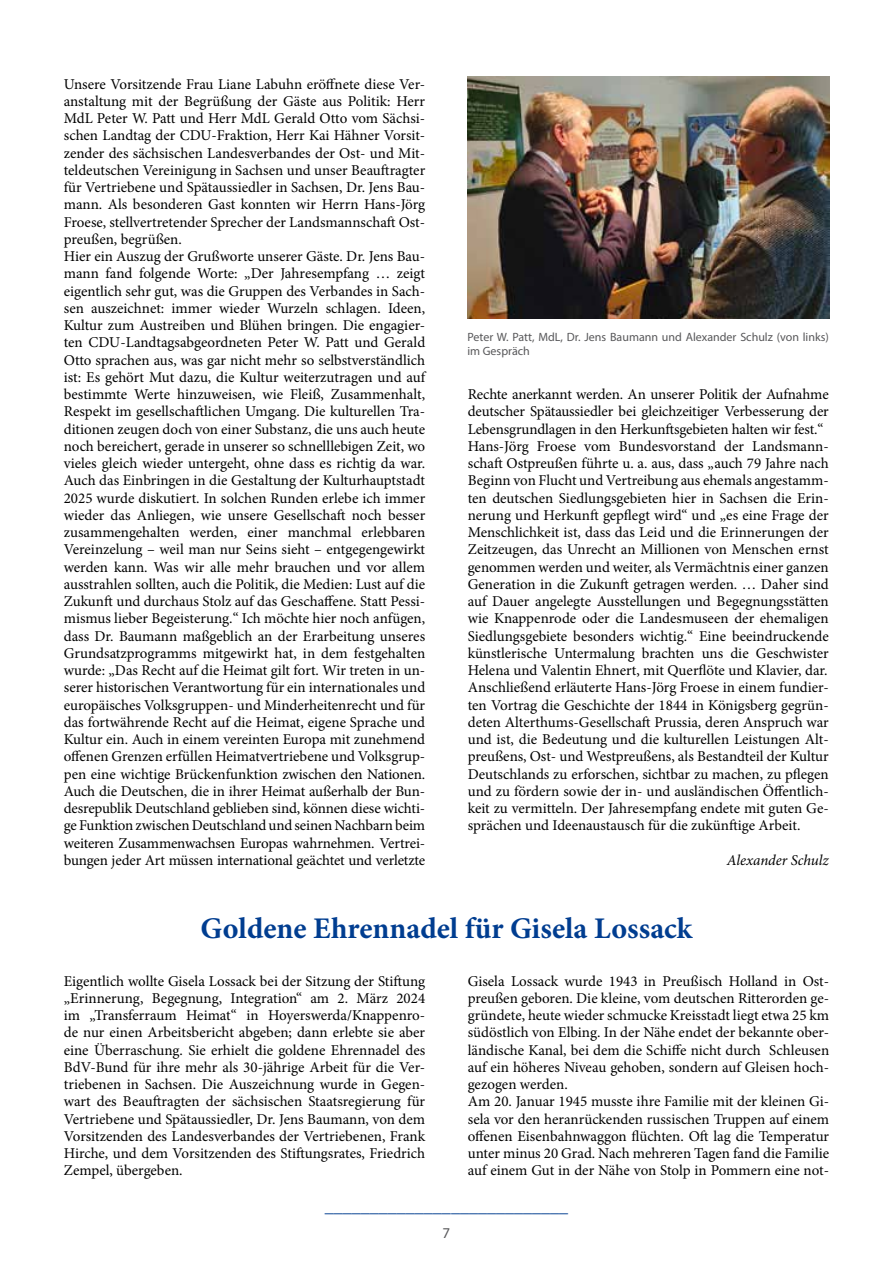
<style>
.page{position:relative;width:893px;height:1263px;background:#fff}
.page>*{position:absolute;margin:0;border:0;box-sizing:border-box;transform-origin:0 0}
.t1{font:700 30px "Minion Pro";color:#003d90}
.t2{font:18px "Minion Pro";color:#003d90}
.t3{font:15px/17.2px "Minion Pro";color:#000}
.t4{font:italic 15px "Minion Pro";letter-spacing:-.005em;color:#000}
.t5{font:15px "Myriad Pro";color:#58585a}
.t6{font:12px/14.4px "Myriad Pro";color:#58585a}
</style>
<div class="page">
<img style="left:468px;top:77px;width:361px;height:242px">
<p class="t3" style="left:64px;top:75px;width:363px">Unsere Vorsitzende Frau Liane Labuhn eröffnete diese Ver&shy;anstaltung mit der Begrüßung der Gäste aus Politik: Herr MdL Peter W. Patt und Herr MdL Gerald Otto vom Sächsi&shy;schen Landtag der CDU-Fraktion, Herr Kai Hähner Vorsit&shy;zender des sächsischen Landesverbandes der Ost- und Mit&shy;teldeutschen Vereinigung in Sachsen und unser Beauftragter für Vertriebene und Spätaussiedler in Sachsen, Dr. Jens Bau&shy;mann. Als besonderen Gast konnten wir Herrn Hans-Jörg Froese, stellvertretender Sprecher der Landsmannschaft Ost&shy;preußen, begrüßen.<br>Hier ein Auszug der Grußworte unserer Gäste. Dr. Jens Bau&shy;mann fand folgende Worte: „Der Jahresempfang … zeigt eigentlich sehr gut, was die Gruppen des Verbandes in Sach&shy;sen auszeichnet: immer wieder Wurzeln schlagen. Ideen, Kultur zum Austreiben und Blühen bringen. Die engagier&shy;ten CDU-Landtagsabgeordneten Peter W. Patt und Gerald Otto sprachen aus, was gar nicht mehr so selbstverständlich ist: Es gehört Mut dazu, die Kultur weiterzutragen und auf bestimmte Werte hinzuweisen, wie Fleiß, Zusammenhalt, Respekt im gesellschaftlichen Umgang. Die kulturellen Tra&shy;ditionen zeugen doch von einer Substanz, die uns auch heute noch bereichert, gerade in unserer so schnelllebigen Zeit, wo vieles gleich wieder untergeht, ohne dass es richtig da war.<br>Auch das Einbringen in die Gestaltung der Kulturhauptstadt 2025 wurde diskutiert. In solchen Runden erlebe ich immer wieder das Anliegen, wie unsere Gesellschaft noch besser zusammengehalten werden, einer manchmal erlebbaren Vereinzelung – weil man nur Seins sieht – entgegengewirkt werden kann. Was wir alle mehr brauchen und vor allem ausstrahlen sollten, auch die Politik, die Medien: Lust auf die Zukunft und durchaus Stolz auf das Geschaffene. Statt Pessi&shy;mismus lieber Begeisterung.“ Ich möchte hier noch anfügen, dass Dr. Baumann maßgeblich an der Erarbeitung unseres Grundsatzprogramms mitgewirkt hat, in dem festgehalten wurde: „Das Recht auf die Heimat gilt fort. Wir treten in un&shy;serer historischen Verantwortung für ein internationales und europäisches Volksgruppen- und Minderheitenrecht und für das fortwährende Recht auf die Heimat, eigene Sprache und Kultur ein. Auch in einem vereinten Europa mit zunehmend offenen Grenzen erfüllen Heimatvertriebene und Volksgrup&shy;pen eine wichtige Brückenfunktion zwischen den Nationen.<br>Auch die Deutschen, die in ihrer Heimat außerhalb der Bun&shy;desrepublik Deutschland geblieben sind, können diese wichti&shy;ge Funktion zwischen Deutschland und seinen Nachbarn beim weiteren Zusammenwachsen Europas wahrnehmen. Vertrei&shy;bungen jeder Art müssen international geächtet und verletzte</p>
<p class="t6" style="left:467px;top:329px;width:363px">Peter W. Patt, MdL, Dr. Jens Baumann und Alexander Schulz (von links) im Gespräch</p>
<p class="t3" style="left:468px;top:386px;width:363px">Rechte anerkannt werden. An unserer Politik der Aufnahme deutscher Spätaussiedler bei gleichzeitiger Verbesserung der Lebensgrundlagen in den Herkunftsgebieten halten wir fest.“ Hans-Jörg Froese vom Bundesvorstand der Landsmann&shy;schaft Ostpreußen führte u. a. aus, dass „auch 79 Jahre nach Beginn von Flucht und Vertreibung aus ehemals angestamm&shy;ten deutschen Siedlungsgebieten hier in Sachsen die Erin&shy;nerung und Herkunft gepflegt wird“ und „es eine Frage der Menschlichkeit ist, dass das Leid und die Erinnerungen der Zeitzeugen, das Unrecht an Millionen von Menschen ernst genommen werden und weiter, als Vermächtnis einer ganzen Generation in die Zukunft getragen werden. … Daher sind auf Dauer angelegte Ausstellungen und Begegnungsstätten wie Knappenrode oder die Landesmuseen der ehemaligen Siedlungsgebiete besonders wichtig.“ Eine beeindruckende künstlerische Untermalung brachten uns die Geschwister Helena und Valentin Ehnert, mit Querflöte und Klavier, dar.<br>Anschließend erläuterte Hans-Jörg Froese in einem fundier&shy;ten Vortrag die Geschichte der 1844 in Königsberg gegrün&shy;deten Alterthums-Gesellschaft Prussia, deren Anspruch war und ist, die Bedeutung und die kulturellen Leistungen Alt&shy;preußens, Ost- und Westpreußens, als Bestandteil der Kultur Deutschlands zu erforschen, sichtbar zu machen, zu pflegen und zu fördern sowie der in- und ausländischen Öffentlich&shy;keit zu vermitteln. Der Jahresempfang endete mit guten Ge&shy;sprächen und Ideenaustausch für die zukünftige Arbeit.</p>
<p class="t4" style="left:727px;top:850px;width:103px">Alexander Schulz</p>
<h1 class="t1" style="left:201px;top:908px;width:493px">Goldene Ehrennadel für Gisela Lossack</h1>
<p class="t3" style="left:468px;top:972px;width:363px">Gisela Lossack wurde 1943 in Preußisch Holland in Ost&shy;preußen geboren. Die kleine, vom deutschen Ritterorden ge&shy;gründete, heute wieder schmucke Kreisstadt liegt etwa 25 km südöstlich von Elbing. In der Nähe endet der bekannte ober&shy;ländische Kanal, bei dem die Schiffe nicht durch Schleusen auf ein höheres Niveau gehoben, sondern auf Gleisen hoch&shy;gezogen werden.<br>Am 20. Januar 1945 musste ihre Familie mit der kleinen Gi&shy;sela vor den heranrückenden russischen Truppen auf einem offenen Eisenbahnwaggon flüchten. Oft lag die Temperatur unter minus 20 Grad. Nach mehreren Tagen fand die Familie auf einem Gut in der Nähe von Stolp in Pommern eine not-</p>
<p class="t3" style="left:64px;top:972px;width:363px;text-align:justify">Eigentlich wollte Gisela Lossack bei der Sitzung der Stiftung „Erinnerung, Begegnung, Integration“ am 2. März 2024 im „Transferraum Heimat“ in Hoyerswerda/Knappenro&shy;de nur einen Arbeitsbericht abgeben; dann erlebte sie aber eine Überraschung. Sie erhielt die goldene Ehrennadel des BdV-Bund für ihre mehr als 30-jährige Arbeit für die Ver&shy;triebenen in Sachsen. Die Auszeichnung wurde in Gegen&shy;wart des Beauftragten der sächsischen Staatsregierung für Vertriebene und Spätaussiedler, Dr. Jens Baumann, von dem Vorsitzenden des Landesverbandes der Vertriebenen, Frank Hirche, und dem Vorsitzenden des Stiftungsrates, Friedrich Zempel, übergeben.</p>
<p class="t2" style="left:325px;top:1194px;width:245px">___________________________</p>
<p class="t5" style="left:443px;top:1224px;width:9px">7</p>
</div>
